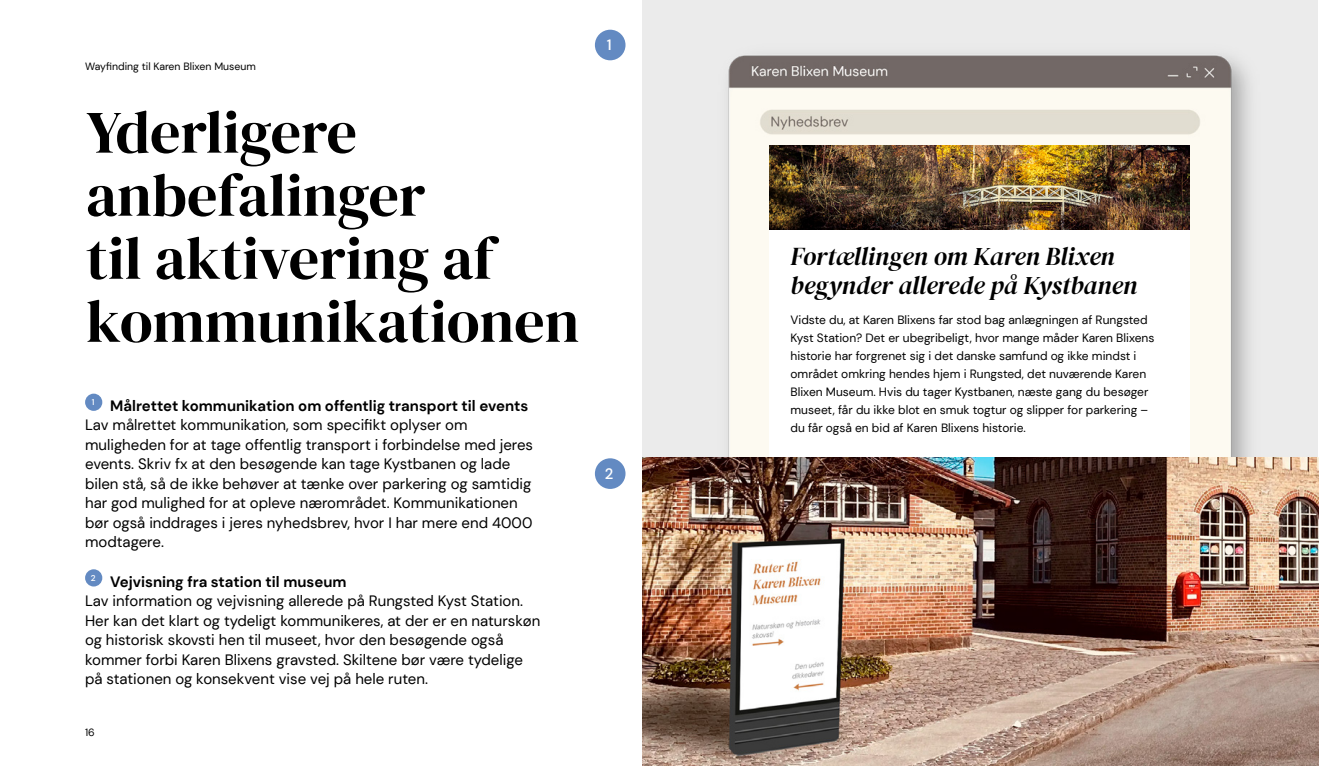
<style>
.page{position:relative;width:1319px;height:766px;background:#fff}
.page>*{position:absolute;margin:0;border:0;box-sizing:border-box;transform-origin:0 0}
.t1{font:60px/63px "DM Serif Display";color:#000}
.t2{font:italic 25.5px/28.5px "DM Serif Display";color:#000}
.t3{font:15px/19.5px "DM Sans";color:#000}
.t4{font:500 15px "DM Sans";color:#fff}
.t5{font:12px/18px "DM Sans";color:#000}
.t6{font:10.5px "DM Sans";color:#000}
.s1{font-weight:700}
</style>
<div class="page">
<img style="left:642px;top:1px;width:676px;height:764px">
<div style="left:85px;top:393px;width:17px;height:18px;background:#638ac2;border-radius:50%"></div>
<div style="left:85px;top:569px;width:17px;height:17px;background:#638ac2;border-radius:50%"></div>
<div style="left:769px;top:146px;width:420px;height:311px;background:#fff"></div>
<div style="left:595px;top:30px;width:30px;height:30px;background:#638ac2;border-radius:50%"></div>
<div style="left:595px;top:458px;width:30px;height:31px;background:#638ac2;border-radius:50%"></div>
<img style="left:769px;top:146px;width:420px;height:83px">
<p class="t6" style="left:85px;top:60px;width:172px">Wayfinding til Karen Blixen Museum</p>
<h1 class="t1" style="left:86px;top:101px;width:494px">Yderligere anbefalinger<br>til aktivering af kommunikationen</h1>
<p class="t3" style="left:85px;top:395px;width:449px;text-indent:7px"><sup>1</sup> <span class="s1">Målrettet kommunikation om offentlig transport til events </span>Lav målrettet kommunikation, som specifikt oplyser om muligheden for at tage offentlig transport i forbindelse med jeres events. Skriv fx at den besøgende kan tage Kystbanen og lade bilen stå, så de ikke behøver at tænke over parkering og samtidig har god mulighed for at opleve nærområdet. Kommunikationen bør også inddrages i jeres nyhedsbrev, hvor I har mere end 4000 modtagere.</p>
<p class="t3" style="left:85px;top:571px;width:457px;text-indent:6px"><sup>2</sup> <span class="s1">Vejvisning fra station til museum<br></span>Lav information og vejvisning allerede på Rungsted Kyst Station.<br>Her kan det klart og tydeligt kommunikeres, at der er en naturskøn og historisk skovsti hen til museet, hvor den besøgende også kommer forbi Karen Blixens gravsted. Skiltene bør være tydelige på stationen og konsekvent vise vej på hele ruten.</p>
<p class="t6" style="left:85px;top:725px;width:11px">16</p>
<p class="t4" style="left:606px;top:36px;width:6px">1</p>
<p class="t4" style="left:604px;top:464px;width:10px">2</p>
<h2 class="t2" style="left:790px;top:242px;width:348px">Fortællingen om Karen Blixen begynder allerede på Kystbanen</h2>
<p class="t5" style="left:790px;top:310px;width:365px">Vidste du, at Karen Blixens far stod bag anlægningen af Rungsted Kyst Station? Det er ubegribeligt, hvor mange måder Karen Blixens historie har forgrenet sig i det danske samfund og ikke mindst i området omkring hendes hjem i Rungsted, det nuværende Karen Blixen Museum. Hvis du tager Kystbanen, næste gang du besøger museet, får du ikke blot en smuk togtur og slipper for parkering – du får også en bid af Karen Blixens historie.</p>
</div>
